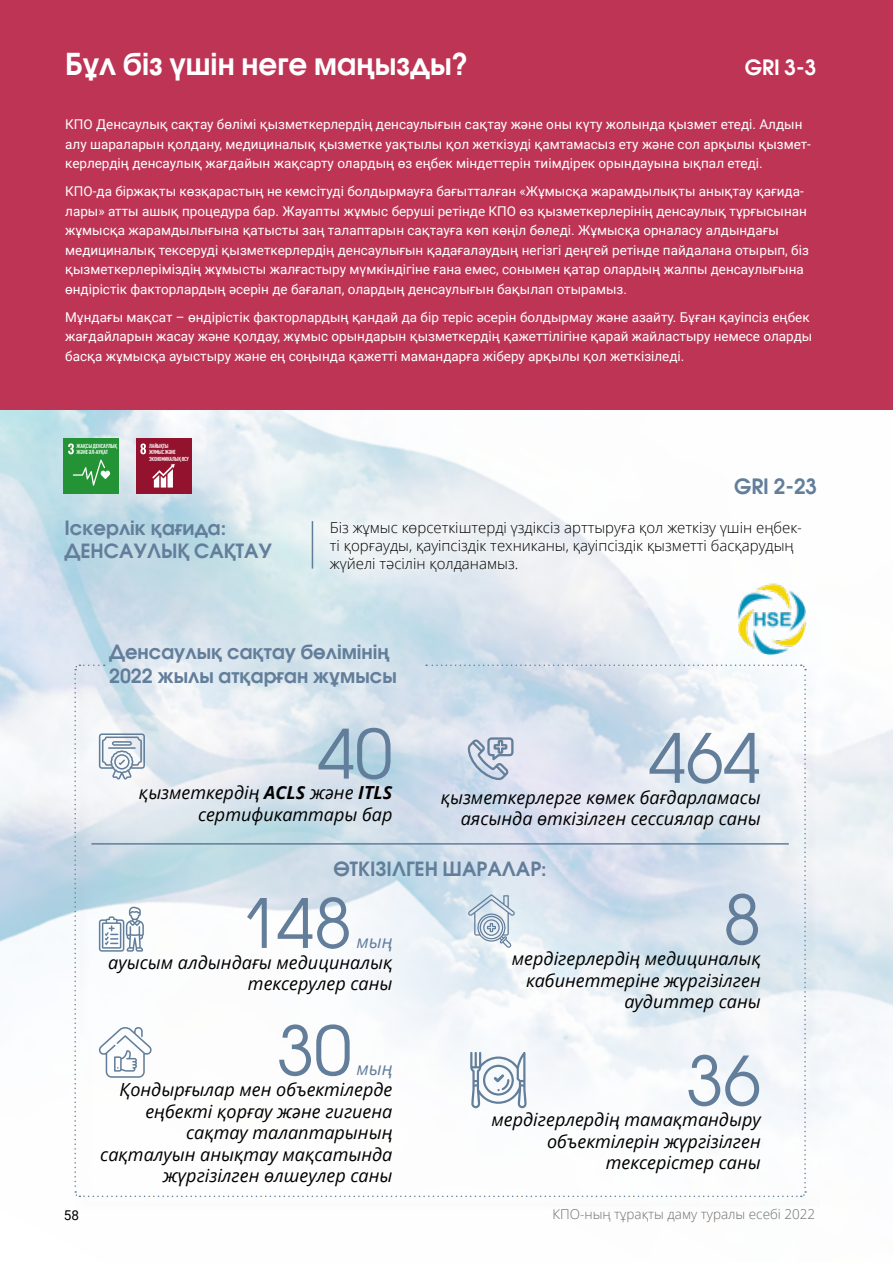
<style>
.page{position:relative;width:893px;height:1263px;background:#fff}
.page>*{position:absolute;margin:0;border:0;box-sizing:border-box;transform-origin:0 0}
.t1{font:67.5px "DS Avant Garde";color:#627e9a}
.t2{font:600 30px "DS Avant Garde";color:#fff}
.t3{font:600 21px "DS Avant Garde";color:#627e9a}
.t4{font:600 21px "DS Avant Garde";color:#fff}
.t5{font:600 19.5px/23.4px "DS Avant Garde";color:#627e9a}
.t6{font:italic 18px/21.6px "Open Sans";color:#000;text-align:right}
.t7{font:italic 18px "Open Sans";color:#627e9a}
.t8{font:300 15px/18px "Open Sans";color:#000}
.t9{font:13.5px/19.5px "Roboto";color:#fff}
.t10{font:300 13.5px "Open Sans";color:#6e6e6e}
.t11{font:13.5px "Roboto";color:#000}
.t12{font:700 condensed 5.7px/6.4px "DIN Pro";letter-spacing:-.04em;color:#fff}
.t13{font:700 condensed 5.7px/6.4px "DIN Pro";letter-spacing:-.02em;color:#fff}
.s1{font-weight:700}
</style>
<div class="page">
<img style="left:0;top:410px;width:893px;height:706px">
<div style="left:0;top:0;width:893px;height:410px;background:#be3455"></div>
<div style="left:136px;top:439px;width:55px;height:55px;background:#93122e"></div>
<svg style="left:140px;top:443px;width:6px;height:11px"></svg>
<svg style="left:152px;top:464px;width:23px;height:23px"></svg>
<div style="left:64px;top:439px;width:55px;height:55px;background:#239335"></div>
<svg style="left:68px;top:443px;width:6px;height:11px"></svg>
<svg style="left:73px;top:460px;width:37px;height:26px"></svg>
<div style="left:72px;top:663px;width:747px;height:547px;background:#000;opacity:.4"></div>
<svg style="left:74px;top:664px;width:733px;height:534px"></svg>
<hr style="left:312px;top:521px;width:1px;height:48px;background:#627e9a">
<img style="left:736px;top:583px;width:71px;height:72px;border-radius:36px">
<h2 class="t2" style="left:65px;top:47px;width:405px">Бұл біз үшін неге маңызды?</h2>
<h3 class="t4" style="left:745px;top:56px;width:73px">GRI 3-3</h3>
<p class="t9" style="left:65px;top:114px;width:747px">КПО Денсаулық сақтау бөлімі қызметкерлердің денсаулығын сақтау және оны күту жолында қызмет етеді. Алдын алу шараларын қолдану, медициналық қызметке уақтылы қол жеткізуді қамтамасыз ету және сол арқылы қызмет&shy;керлердің денсаулық жағдайын жақсарту олардың өз еңбек міндеттерін тиімдірек орындауына ықпал етеді.</p>
<p class="t9" style="left:65px;top:181px;width:745px">КПО-да біржақты көзқарастың не кемсітуді болдырмауға бағытталған «Жұмысқа жарамдылықты анықтау қағида&shy;лары» атты ашық процедура бар. Жауапты жұмыс беруші ретінде КПО өз қызметкерлерінің денсаулық тұрғысынан жұмысқа жарамдылығына қатысты заң талаптарын сақтауға көп көңіл бөледі. Жұмысқа орналасу алдындағы медициналық тексеруді қызметкерлердің денсаулығын қадағалаудың негізгі деңгей ретінде пайдалана отырып, біз қызметкерлеріміздің жұмысты жалғастыру мүмкіндігіне ғана емес, сонымен қатар олардың жалпы денсаулығына өндірістік факторлардың әсерін де бағалап, олардың денсаулығын бақылап отырамыз.</p>
<p class="t9" style="left:65px;top:307px;width:749px">Мұндағы мақсат – өндірістік факторлардың қандай да бір теріс әсерін болдырмау және азайту. Бұған қауіпсіз еңбек жағдайларын жасау және қолдау, жұмыс орындарын қызметкердің қажеттілігіне қарай жайластыру немесе оларды басқа жұмысқа ауыстыру және ең соңында қажетті мамандарға жіберу арқылы қол жеткізіледі.</p>
<p class="t13" style="left:77px;top:442px;width:42px">ЖАҚСЫ ДЕНСАУЛЫҚ<br>ЖӘНЕ ӘЛ-АУҚАТ</p>
<p class="t12" style="left:149px;top:442px;width:41px">ЛАЙЫҚТЫ<br>ЖҰМЫС ЖӘНЕ<br>ЭКОНОМИКАЛЫҚ ӨСУ</p>
<h3 class="t3" style="left:734px;top:475px;width:84px">GRI 2-23</h3>
<h3 class="t5" style="left:64px;top:516px;width:209px">Iскерлік қағида:<br>ДЕНСАУЛЫҚ САҚТАУ</h3>
<p class="t8" style="left:330px;top:518px;width:474px">Біз жұмыс көрсеткіштерді үздіксіз арттыруға қол жеткізу үшін еңбек&shy;ті қорғауды, қауіпсіздік техниканы, қауіпсіздік қызметті басқарудың жүйелі тәсілін қолданамыз.</p>
<h3 class="t5" style="left:109px;top:640px;width:289px">Денсаулық сақтау бөлімінің<br>2022 жылы атқарған жұмысы</h3>
<h1 class="t1" style="left:318px;top:716px;width:76px">40</h1>
<h3 class="t6" style="left:139px;top:781px;width:255px">қызметкердің <span class="s1">ACLS</span> және <span class="s1">ITLS</span></h3>
<h3 class="t6" style="left:198px;top:803px;width:196px">сертификаттары бар</h3>
<h1 class="t1" style="left:649px;top:721px;width:114px">464</h1>
<h3 class="t6" style="left:441px;top:786px;width:321px">қызметкерлерге көмек бағдарламасы аясында өткізілген сессиялар саны</h3>
<h3 class="t5" style="left:333px;top:858px;width:215px">ӨТКІЗІЛГЕН ШАРАЛАР:</h3>
<h1 class="t1" style="left:239px;top:886px;width:114px">148</h1>
<h3 class="t7" style="left:356px;top:929px;width:38px">мың</h3>
<h3 class="t6" style="left:108px;top:951px;width:286px">ауысым алдындағы медициналық тексерулер саны</h3>
<h1 class="t1" style="left:277px;top:1013px;width:76px">30</h1>
<h3 class="t7" style="left:356px;top:1056px;width:38px">мың</h3>
<h3 class="t6" style="left:100px;top:1078px;width:294px">Қондырғылар мен объектілерде еңбекті қорғау және гигиена сақтау талаптарының сақталуын анықтау мақсатында жүргізілген өлшеулер саны</h3>
<h1 class="t1" style="left:723px;top:882px;width:39px">8</h1>
<h3 class="t6" style="left:512px;top:947px;width:250px">мердігерлердің медициналық кабинеттеріне жүргізілген аудиттер саны</h3>
<h1 class="t1" style="left:686px;top:1043px;width:76px">36</h1>
<h3 class="t6" style="left:491px;top:1108px;width:271px">мердігерлердің тамақтандыру объектілерін жүргізілген тексерістер саны</h3>
<p class="t11" style="left:64px;top:1205px;width:17px">58</p>
<p class="t10" style="left:552px;top:1205px;width:264px">КПО-ның тұрақты даму туралы есебі 2022</p>
</div>
